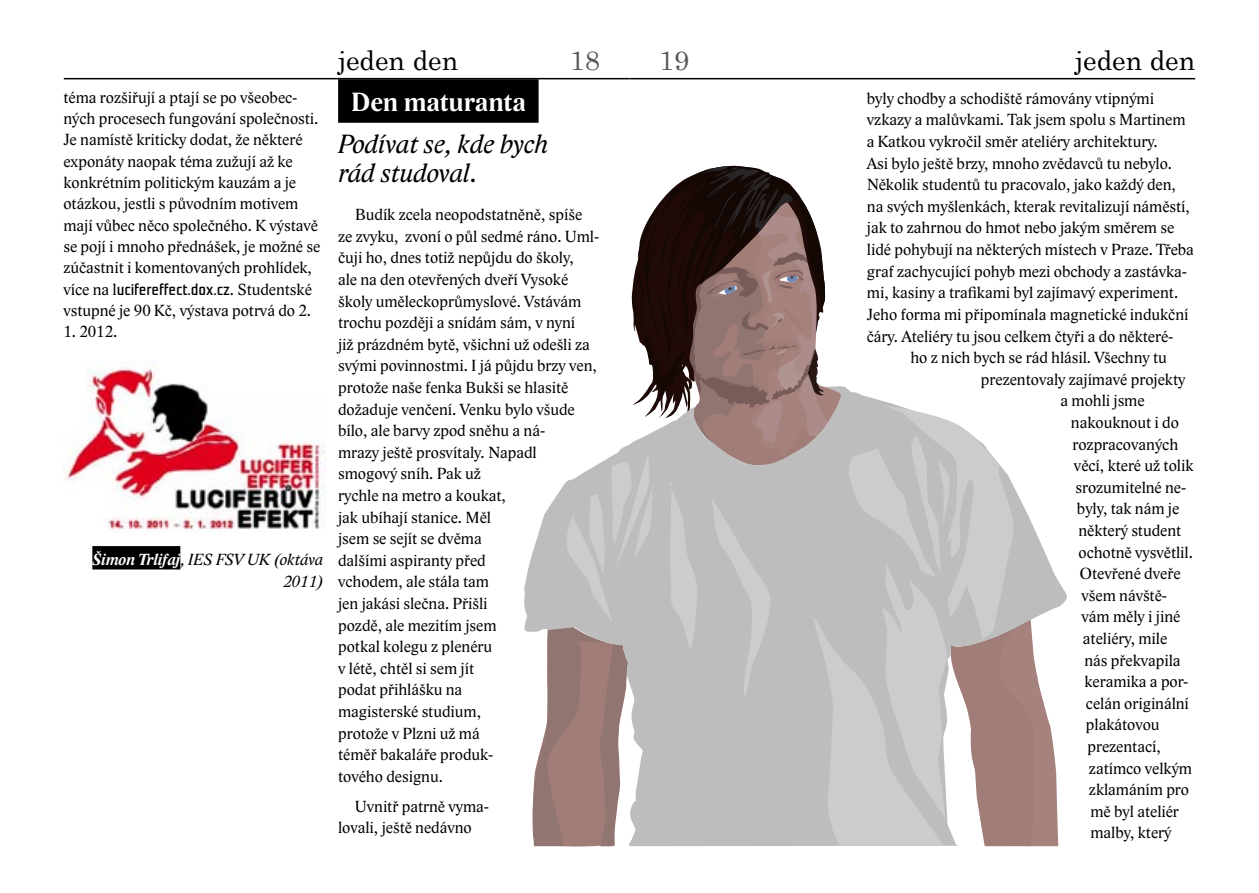
<style>
.page{position:relative;width:1259px;height:893px;background:#fff}
.page>*{position:absolute;margin:0;border:0;box-sizing:border-box;transform-origin:0 0}
.t1{font:italic 27px/28.8px "Lido STF";color:#000}
.t2{font:27px "Century Schoolbook";color:#000}
.t3{font:700 27px "Lido STF";color:#fff}
.t4{font:27px "Century Schoolbook";color:#58595b}
.t5{font:16.5px/21.6px "Lido STF";color:#000}
.t6{font:16.5px "Teuton Normal";color:#000}
.t7{font:italic 16.5px/21.6px "Lido STF";color:#000;text-align:right}
.s1{font-family:"Lido STF"}
.s2{font-weight:700;color:#fff}
</style>
<div class="page">
<div style="left:92px;top:546px;width:88px;height:23px;background:#000"></div>
<img style="left:64px;top:365px;width:261px;height:165px">
<div style="left:338px;top:79px;width:200px;height:44px;background:#000"></div>
<svg style="left:531px;top:165px;width:527px;height:682px"></svg>
<hr style="left:64px;top:78px;width:565px;height:1px;background:#000">
<hr style="left:629px;top:78px;width:566px;height:1px;background:#000">
<p class="t5" style="left:63px;top:87px;width:258px">téma rozšiřují a ptají se po všeobec&shy;ných procesech fungování společnosti.<br>Je namístě kriticky dodat, že některé exponáty naopak téma zužují až ke konkrétním politickým kauzám a je otázkou, jestli s původním motivem mají vůbec něco společného. K výstavě se pojí i mnoho přednášek, je možné se zúčastnit i komentovaných prohlídek,</p>
<p class="t6" style="left:63px;top:281px;width:250px"><span class="s1">více na l</span>ucifereffect.dox.cz<span class="s1">. Studentské</span></p>
<p class="t5" style="left:63px;top:300px;width:249px">vstupné je 90 Kč, výstava potrvá do 2.</p>
<p class="t5" style="left:63px;top:321px;width:55px">1. 2012.</p>
<p class="t7" style="left:92px;top:549px;width:232px"><span class="s2">Šimon Trlifaj</span>, IES FSV UK (oktáva<br>2011)</p>
<h1 class="t2" style="left:338px;top:38px;width:121px">jeden den</h1>
<h1 class="t4" style="left:569px;top:38px;width:32px">18</h1>
<h1 class="t4" style="left:659px;top:38px;width:32px">19</h1>
<h1 class="t2" style="left:1075px;top:38px;width:121px">jeden den</h1>
<h1 class="t3" style="left:351px;top:86px;width:176px">Den maturanta</h1>
<h1 class="t1" style="left:338px;top:129px;width:212px">Podívat se, kde bych rád studoval.</h1>
<p class="t5" style="left:338px;top:204px;width:263px;text-indent:17px">Budík zcela neopodstatněně, spíše ze zvyku, zvoní o půl sedmé ráno. Uml&shy;čuji ho, dnes totiž nepůjdu do školy,<br>ale na den otevřených dveří Vysoké školy uměleckoprůmyslové. Vstávám trochu později a snídám sám, v nyní<br>již prázdném bytě, všichni už odešli za svými povinnostmi. I já půjdu brzy ven, protože naše fenka Bukši se hlasitě dožaduje venčení. Venku bylo všude bílo, ale barvy zpod sněhu a ná-<br>mrazy ještě prosvítaly. Napadl smogový sníh. Pak už<br>rychle na metro a koukat,<br>jak ubíhají stanice. Měl<br>jsem se sejít se dvěma<br>dalšími aspiranty před<br>vchodem, ale stála tam<br>jen jakási slečna. Přišli<br>pozdě, ale mezitím jsem<br>potkal kolegu z plenéru<br>v létě, chtěl si sem jít<br>podat přihlášku na<br>magisterské studium,<br>protože v Plzni už má<br>téměř bakaláře produk-<br>tového designu.</p>
<p class="t5" style="left:338px;top:796px;width:152px;text-indent:17px">Uvnitř patrně vyma&shy;lovali, ještě nedávno</p>
<p class="t5" style="left:867px;top:88px;width:289px">byly chodby a schodiště rámovány vtipnými</p>
<p class="t5" style="left:867px;top:109px;width:320px">vzkazy a malůvkami. Tak jsem spolu s Martinem</p>
<p class="t5" style="left:867px;top:131px;width:292px">a Katkou vykročil směr ateliéry architektury.</p>
<p class="t5" style="left:867px;top:153px;width:307px">Asi bylo ještě brzy, mnoho zvědavců tu nebylo.</p>
<p class="t5" style="left:867px;top:174px;width:310px">Několik studentů tu pracovalo, jako každý den,</p>
<p class="t5" style="left:867px;top:196px;width:324px">na svých myšlenkách, kterak revitalizují náměstí,</p>
<p class="t5" style="left:867px;top:217px;width:309px">jak to zahrnou do hmot nebo jakým směrem se</p>
<p class="t5" style="left:867px;top:239px;width:328px">lidé pohybují na některých místech v Praze. Třeba</p>
<p class="t5" style="left:867px;top:260px;width:322px">graf zachycující pohyb mezi obchody a zastávka-</p>
<p class="t5" style="left:867px;top:282px;width:313px">mi, kasiny a trafikami byl zajímavý experiment.</p>
<p class="t5" style="left:867px;top:304px;width:323px">Jeho forma mi připomínala magnetické indukční</p>
<p class="t5" style="left:867px;top:325px;width:308px">čáry. Ateliéry tu jsou celkem čtyři a do některé-</p>
<p class="t5" style="left:910px;top:347px;width:258px">ho z nich bych se rád hlásil. Všechny tu</p>
<p class="t5" style="left:981px;top:368px;width:206px">prezentovaly zajímavé projekty</p>
<p class="t5" style="left:1060px;top:390px;width:86px">a mohli jsme</p>
<p class="t5" style="left:1071px;top:412px;width:109px">nakouknout i do</p>
<p class="t5" style="left:1072px;top:433px;width:107px">rozpracovaných</p>
<p class="t5" style="left:1074px;top:455px;width:121px">věcí, které už tolik</p>
<p class="t5" style="left:1075px;top:476px;width:112px">srozumitelné ne-</p>
<p class="t5" style="left:1077px;top:498px;width:104px">byly, tak nám je</p>
<p class="t5" style="left:1078px;top:520px;width:104px">některý student</p>
<p class="t5" style="left:1078px;top:541px;width:116px">ochotně vysvětlil.</p>
<p class="t5" style="left:1080px;top:563px;width:102px">Otevřené dveře</p>
<p class="t5" style="left:1081px;top:584px;width:87px">všem návště-</p>
<p class="t5" style="left:1081px;top:606px;width:100px">vám měly i jiné</p>
<p class="t5" style="left:1083px;top:628px;width:86px">ateliéry, mile</p>
<p class="t5" style="left:1084px;top:649px;width:97px">nás překvapila</p>
<p class="t5" style="left:1084px;top:671px;width:105px">keramika a por-</p>
<p class="t5" style="left:1086px;top:692px;width:104px">celán originální</p>
<p class="t5" style="left:1086px;top:714px;width:75px">plakátovou</p>
<p class="t5" style="left:1087px;top:736px;width:75px">prezentací,</p>
<p class="t5" style="left:1089px;top:757px;width:105px">zatímco velkým</p>
<p class="t5" style="left:1089px;top:779px;width:102px">zklamáním pro</p>
<p class="t5" style="left:1090px;top:800px;width:90px">mě byl ateliér</p>
<p class="t5" style="left:1090px;top:822px;width:82px">malby, který</p>
</div>
